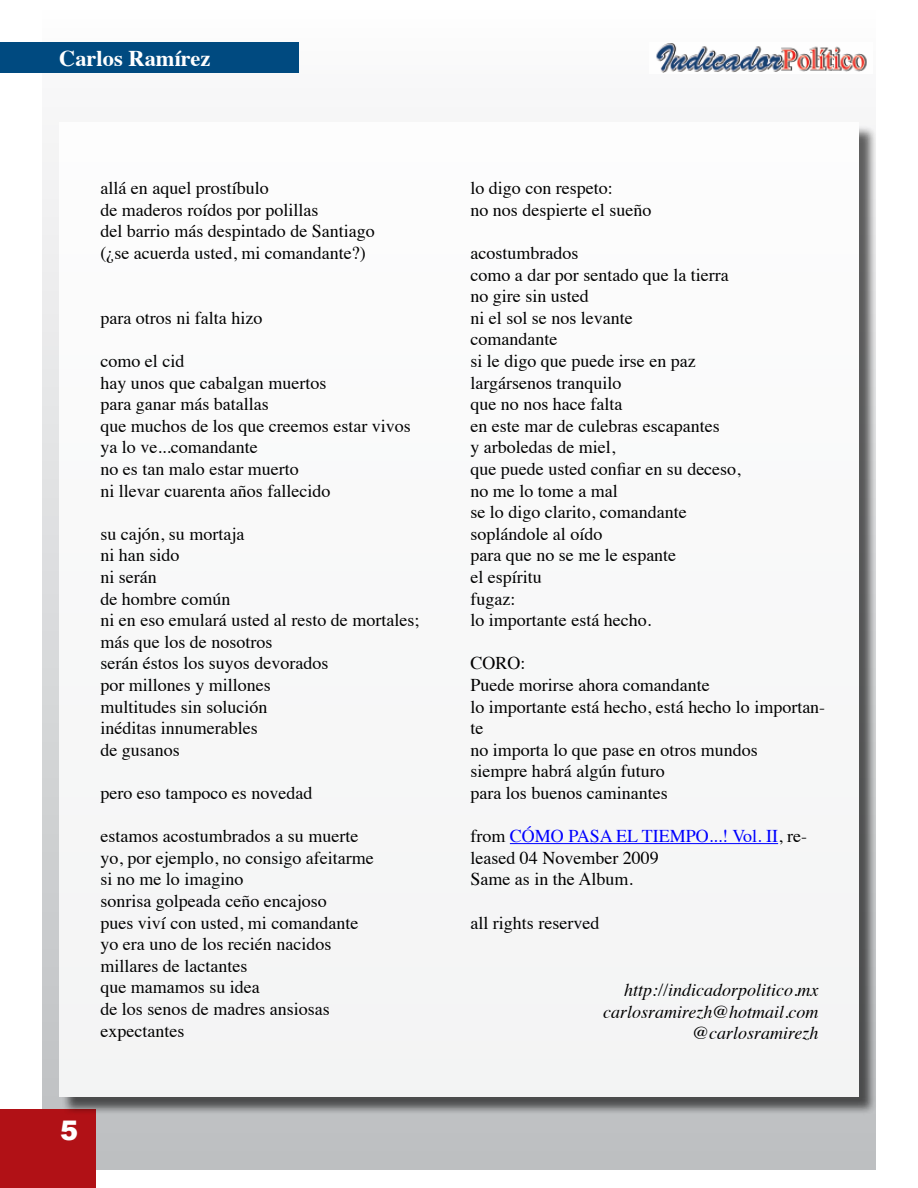
<style>
.page{position:relative;width:918px;height:1188px;background:#fff}
.page>*{position:absolute;margin:0;border:0;box-sizing:border-box;transform-origin:0 0}
.t1{font:900 27px "Arial";color:#fff}
.t2{font:700 22.5px "Times";color:#fff}
.t3{font:18px/21.6px "Times";color:#000}
.t4{font:italic 18px/21.6px "Times";color:#000;text-align:right}
.s1{color:#00f}
</style>
<div class="page">
<div style="left:43px;top:0;width:832px;height:1169px;background:linear-gradient(to bottom,#fcfcfc,#bcbfc1)"></div>
<div style="left:0;top:43px;width:299px;height:30px;background:#004a80"></div>
<hr style="left:917px;top:43px;width:1px;height:30px;background:#004a80">
<div style="left:0;top:1110px;width:96px;height:78px;background:#b11116"></div>
<img style="left:649px;top:43px;width:224px;height:30px">
<div style="left:62px;top:125px;width:816px;height:991px;background:#000;opacity:.75"></div>
<div style="left:59px;top:122px;width:800px;height:975px;background:#f8f8f9"></div>
<hr style="left:510px;top:843px;width:268px;height:1px;background:#00f">
<p class="t2" style="left:59px;top:37px;width:153px">Carlos Ramírez</p>
<p class="t3" style="left:100px;top:176px;width:276px">allá en aquel prostíbulo<br>de maderos roídos por polillas<br>del barrio más despintado de Santiago (¿se acuerda usted, mi comandante?)</p>
<p class="t3" style="left:100px;top:305px;width:163px">para otros ni falta hizo</p>
<p class="t3" style="left:100px;top:349px;width:312px">como el cid<br>hay unos que cabalgan muertos<br>para ganar más batallas<br>que muchos de los que creemos estar vivos ya lo ve...comandante<br>no es tan malo estar muerto<br>ni llevar cuarenta años fallecido</p>
<p class="t3" style="left:100px;top:521px;width:320px">su cajón, su mortaja<br>ni han sido<br>ni serán<br>de hombre común<br>ni en eso emulará usted al resto de mortales; más que los de nosotros<br>serán éstos los suyos devorados<br>por millones y millones<br>multitudes sin solución<br>inéditas innumerables<br>de gusanos</p>
<p class="t3" style="left:100px;top:781px;width:213px">pero eso tampoco es novedad</p>
<p class="t3" style="left:100px;top:824px;width:275px">estamos acostumbrados a su muerte yo, por ejemplo, no consigo afeitarme si no me lo imagino<br>sonrisa golpeada ceño encajoso<br>pues viví con usted, mi comandante yo era uno de los recién nacidos millares de lactantes<br>que mamamos su idea<br>de los senos de madres ansiosas expectantes</p>
<h1 class="t1" style="left:60px;top:1111px;width:20px">5</h1>
<p class="t3" style="left:470px;top:176px;width:182px">lo digo con respeto:<br>no nos despierte el sueño</p>
<p class="t3" style="left:470px;top:241px;width:272px">acostumbrados<br>como a dar por sentado que la tierra no gire sin usted<br>ni el sol se nos levante<br>comandante<br>si le digo que puede irse en paz largársenos tranquilo<br>que no nos hace falta<br>en este mar de culebras escapantes<br>y arboledas de miel,<br>que puede usted confiar en su deceso, no me lo tome a mal<br>se lo digo clarito, comandante soplándole al oído<br>para que no se me le espante<br>el espíritu<br>fugaz:<br>lo importante está hecho.</p>
<p class="t3" style="left:470px;top:651px;width:356px">CORO:<br>Puede morirse ahora comandante<br>lo importante está hecho, está hecho lo importan&shy;te<br>no importa lo que pase en otros mundos<br>siempre habrá algún futuro<br>para los buenos caminantes</p>
<p class="t3" style="left:470px;top:824px;width:338px">from <span class="s1">CÓMO PASA EL TIEMPO...! Vol. II</span>, re&shy;leased 04 November 2009<br>Same as in the Album.</p>
<p class="t3" style="left:470px;top:910px;width:130px">all rights reserved</p>
<p class="t4" style="left:603px;top:978px;width:217px">http://indicadorpolitico.mx carlosramirezh@hotmail.com @carlosramirezh</p>
</div>
